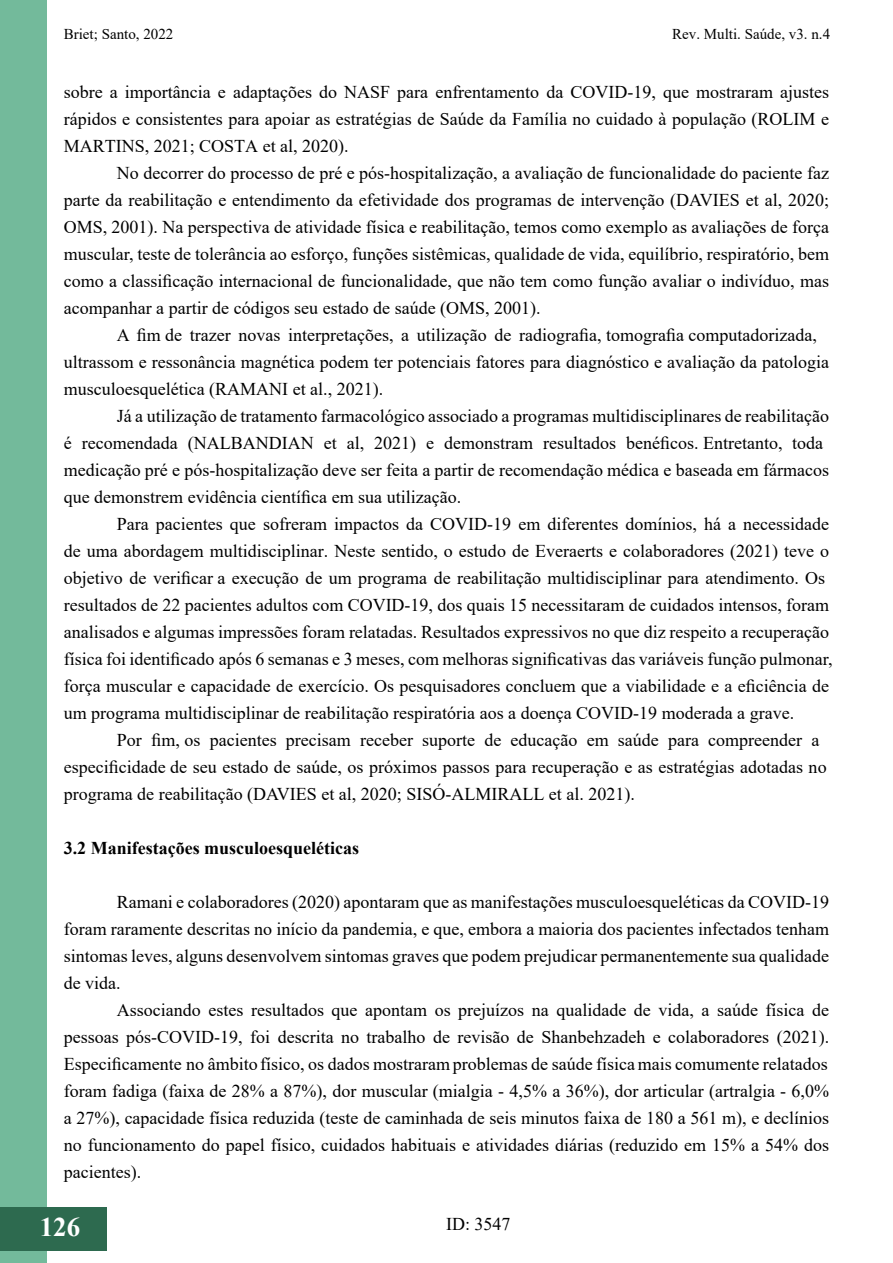
<style>
.page{position:relative;width:893px;height:1263px;background:#fff}
.page>*{position:absolute;margin:0;border:0;box-sizing:border-box;transform-origin:0 0}
.t1{font:700 27px "Times New Roman";color:#fff}
.t2{font:18px/27px "Times New Roman";color:#000;text-align:justify}
.t3{font:700 18px "Times New Roman";color:#000}
.t4{font:15px "Times New Roman";color:#000}
</style>
<div class="page">
<div style="left:0;top:0;width:47px;height:1262px;background:#73ba9b"></div>
<hr style="left:892px;top:1207px;width:1px;height:43px;background:#2d6a4f">
<div style="left:0;top:1207px;width:106px;height:43px;background:#2d6a4f"></div>
<p class="t4" style="left:64px;top:24px;width:111px">Briet; Santo, 2022</p>
<p class="t4" style="left:672px;top:24px;width:159px">Rev. Multi. Saúde, v3. n.4</p>
<p class="t2" style="left:64px;top:77px;width:767px">sobre a importância e adaptações do NASF para enfrentamento da COVID-19, que mostraram ajustes rápidos e consistentes para apoiar as estratégias de Saúde da Família no cuidado à população (ROLIM e MARTINS, 2021; COSTA et al, 2020).</p>
<p class="t2" style="left:64px;top:158px;width:767px;text-indent:53px">No decorrer do processo de pré e pós-hospitalização, a avaliação de funcionalidade do paciente faz parte da reabilitação e entendimento da efetividade dos programas de intervenção (DAVIES et al, 2020; OMS, 2001). Na perspectiva de atividade física e reabilitação, temos como exemplo as avaliações de força muscular, teste de tolerância ao esforço, funções sistêmicas, qualidade de vida, equilíbrio, respiratório, bem como a classificação internacional de funcionalidade, que não tem como função avaliar o indivíduo, mas acompanhar a partir de códigos seu estado de saúde (OMS, 2001).</p>
<p class="t2" style="left:64px;top:320px;width:767px;text-align:left;text-indent:53px">A fim de trazer novas interpretações, a utilização de radiografia, tomografia computadorizada, ultrassom e ressonância magnética podem ter potenciais fatores para diagnóstico e avaliação da patologia musculoesquelética (RAMANI et al., 2021).</p>
<p class="t2" style="left:64px;top:401px;width:767px;text-align:left;text-indent:53px">Já a utilização de tratamento farmacológico associado a programas multidisciplinares de reabilitação é recomendada (NALBANDIAN et al, 2021) e demonstram resultados benéficos. Entretanto, toda medicação pré e pós-hospitalização deve ser feita a partir de recomendação médica e baseada em fármacos que demonstrem evidência científica em sua utilização.</p>
<p class="t2" style="left:64px;top:509px;width:770px;text-align:left;text-indent:53px">Para pacientes que sofreram impactos da COVID-19 em diferentes domínios, há a necessidade de uma abordagem multidisciplinar. Neste sentido, o estudo de Everaerts e colaboradores (2021) teve o objetivo de verificar a execução de um programa de reabilitação multidisciplinar para atendimento. Os resultados de 22 pacientes adultos com COVID-19, dos quais 15 necessitaram de cuidados intensos, foram analisados e algumas impressões foram relatadas. Resultados expressivos no que diz respeito a recuperação física foi identificado após 6 semanas e 3 meses, com melhoras significativas das variáveis função pulmonar, força muscular e capacidade de exercício. Os pesquisadores concluem que a viabilidade e a eficiência de um programa multidisciplinar de reabilitação respiratória aos a doença COVID-19 moderada a grave.</p>
<p class="t2" style="left:64px;top:725px;width:764px;text-align:left;text-indent:53px">Por fim, os pacientes precisam receber suporte de educação em saúde para compreender a especificidade de seu estado de saúde, os próximos passos para recuperação e as estratégias adotadas no programa de reabilitação (DAVIES et al, 2020; SISÓ-ALMIRALL et al. 2021).</p>
<p class="t3" style="left:64px;top:835px;width:297px">3.2 Manifestações musculoesqueléticas</p>
<p class="t2" style="left:64px;top:887px;width:767px;text-indent:53px">Ramani e colaboradores (2020) apontaram que as manifestações musculoesqueléticas da COVID-19 foram raramente descritas no início da pandemia, e que, embora a maioria dos pacientes infectados tenham sintomas leves, alguns desenvolvem sintomas graves que podem prejudicar permanentemente sua qualidade de vida.</p>
<p class="t2" style="left:64px;top:995px;width:767px;text-indent:53px">Associando estes resultados que apontam os prejuízos na qualidade de vida, a saúde física de pessoas pós-COVID-19, foi descrita no trabalho de revisão de Shanbehzadeh e colaboradores (2021).<br>Especificamente no âmbito físico, os dados mostraramproblemas de saúde físicamais comumente relatados foram fadiga (faixa de 28% a 87%), dor muscular (mialgia - 4,5% a 36%), dor articular (artralgia - 6,0% a 27%), capacidade física reduzida (teste de caminhada de seis minutos faixa de 180 a 561 m), e declínios no funcionamento do papel físico, cuidados habituais e atividades diárias (reduzido em 15% a 54% dos pacientes).</p>
<h1 class="t1" style="left:40px;top:1207px;width:42px">126</h1>
<p class="t2" style="left:446px;top:1210px;width:66px">ID: 3547</p>
</div>
